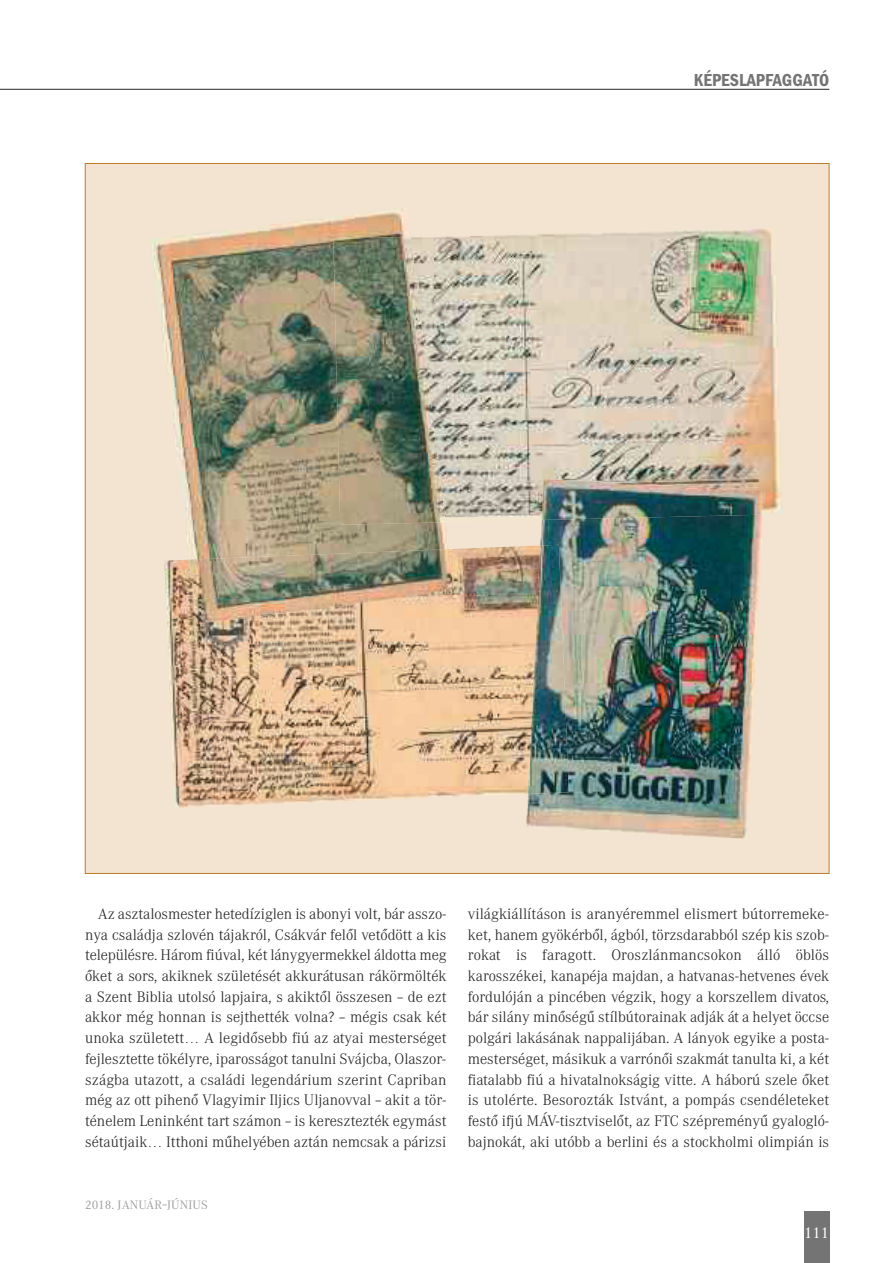
<style>
.page{position:relative;width:893px;height:1263px;background:#fff}
.page>*{position:absolute;margin:0;border:0;box-sizing:border-box;transform-origin:0 0}
.t1{font:600 condensed 18px "Franklin Gothic";color:#757475}
.t2{font:300 15px/20.7px "Corporate A";color:#252324;text-align:justify}
.t3{font:15px "Corporate A";color:#fff}
.t4{font:12px "Corporate A";letter-spacing:.01em;color:#a1a09f}
</style>
<div class="page">
<div style="left:804px;top:1212px;width:25px;height:51px;background:#757475"></div>
<hr style="left:0;top:89px;width:829px;height:1px;background:#252324">
<div style="left:85px;top:164px;width:744px;height:709px;background:#f2e4d0"></div>
<img style="left:449px;top:229px;width:333px;height:289px">
<img style="left:164px;top:546px;width:362px;height:262px">
<img style="left:526px;top:515px;width:236px;height:324px">
<img style="left:541px;top:479px;width:224px;height:41px">
<img style="left:528px;top:545px;width:41px;height:249px">
<img style="left:150px;top:209px;width:299px;height:351px">
<img style="left:333px;top:237px;width:113px;height:288px">
<img style="left:189px;top:549px;width:265px;height:75px">
<p class="t1" style="left:694px;top:69px;width:137px">KÉPESLAPFAGGATÓ</p>
<p class="t2" style="left:85px;top:905px;width:363px;text-indent:13px">Az asztalosmester hetedíziglen is abonyi volt, bár asszo&shy;nya családja szlovén tájakról, Csákvár felől vetődött a kis településre. Három fiúval, két lánygyermekkel áldotta meg őket a sors, akiknek születését akkurátusan rákörmölték a Szent Biblia utolsó lapjaira, s akiktől összesen – de ezt akkor még honnan is sejthették volna? – mégis csak két unoka született… A legidősebb fiú az atyai mesterséget fejlesztette tökélyre, iparosságot tanulni Svájcba, Olaszor&shy;szágba utazott, a családi legendárium szerint Capriban még az ott pihenő Vlagyimir Iljics Uljanovval – akit a tör&shy;ténelem Leninként tart számon – is keresztezték egymást sétaútjaik… Itthoni műhelyében aztán nemcsak a párizsi</p>
<p class="t2" style="left:468px;top:905px;width:363px">világkiállításon is aranyéremmel elismert bútorremeke&shy;ket, hanem gyökérből, ágból, törzsdarabból szép kis szob&shy;rokat is faragott. Oroszlánmancsokon álló öblös karosszékei, kanapéja majdan, a hatvanas-hetvenes évek fordulóján a pincében végzik, hogy a korszellem divatos, bár silány minőségű stílbútorainak adják át a helyet öccse polgári lakásának nappalijában. A lányok egyike a posta&shy;mesterséget, másikuk a varrónői szakmát tanulta ki, a két fiatalabb fiú a hivatalnokságig vitte. A háború szele őket is utolérte. Besorozták Istvánt, a pompás csendéleteket festő ifjú MÁV-tisztviselőt, az FTC szépreményű gyalogló&shy;bajnokát, aki utóbb a berlini és a stockholmi olimpián is</p>
<p class="t4" style="left:85px;top:1198px;width:124px">2018. JANUÁR–JÚNIUS</p>
<p class="t3" style="left:804px;top:1225px;width:26px">111</p>
</div>
